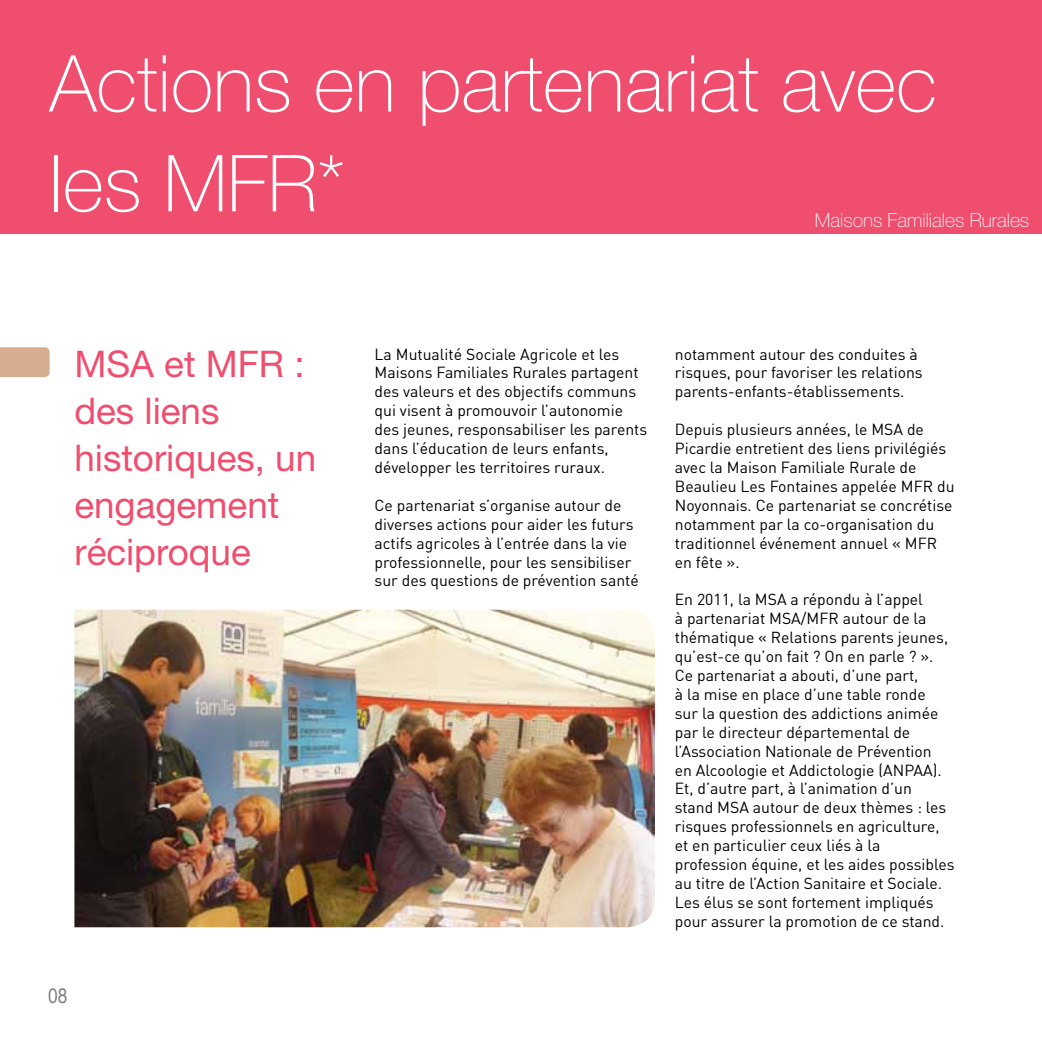
<style>
.page{position:relative;width:1042px;height:1042px;background:#fff}
.page>*{position:absolute;margin:0;border:0;box-sizing:border-box;transform-origin:0 0}
.t1{font:100 78.75px/99.8px "Helvetica Neue";color:#fff}
.t2{font:36.75px/47.1px "Helvetica Neue";color:#ef4e6e}
.t3{font:condensed 21px "Helvetica";color:#808285}
.t4{font:100 19.25px "Helvetica Neue";color:#fff}
.t5{font:15.75px/18.9px "DIN";color:#000}
</style>
<div class="page">
<div style="left:0;top:0;width:1042px;height:233px;background:#ef4e6e"></div>
<svg style="left:0;top:347px;width:50px;height:30px"></svg>
<img style="left:74px;top:610px;width:581px;height:317px">
<h1 class="t1" style="left:50px;top:34px;width:889px">Actions en partenariat avec les MFR*</h1>
<p class="t4" style="left:815px;top:209px;width:216px">Maisons Familiales Rurales</p>
<h2 class="t2" style="left:74px;top:339px;width:243px">MSA et MFR : des liens historiques, un engagement réciproque</h2>
<p class="t5" style="left:375px;top:344px;width:274px">La Mutualité Sociale Agricole et les Maisons Familiales Rurales partagent des valeurs et des objectifs communs qui visent à promouvoir l’autonomie des jeunes, responsabiliser les parents dans l’éducation de leurs enfants, développer les territoires ruraux.</p>
<p class="t5" style="left:375px;top:495px;width:266px">Ce partenariat s’organise autour de diverses actions pour aider les futurs actifs agricoles à l’entrée dans la vie professionnelle, pour les sensibiliser sur des questions de prévention santé</p>
<h3 class="t3" style="left:48px;top:983px;width:21px">08</h3>
<p class="t5" style="left:675px;top:344px;width:249px">notamment autour des conduites à risques, pour favoriser les relations parents-enfants-établissements.</p>
<p class="t5" style="left:675px;top:420px;width:281px">Depuis plusieurs années, le MSA de Picardie entretient des liens privilégiés avec la Maison Familiale Rurale de Beaulieu Les Fontaines appelée MFR du Noyonnais. Ce partenariat se concrétise notamment par la co-organisation du traditionnel événement annuel « MFR en fête ».</p>
<p class="t5" style="left:675px;top:590px;width:281px">En 2011, la MSA a répondu à l’appel<br>à partenariat MSA/MFR autour de la thématique « Relations parents jeunes, qu’est-ce qu’on fait ? On en parle ? ».<br>Ce partenariat a abouti, d’une part,<br>à la mise en place d’une table ronde<br>sur la question des addictions animée par le directeur départemental de l’Association Nationale de Prévention<br>en Alcoologie et Addictologie (ANPAA).<br>Et, d’autre part, à l’animation d’un<br>stand MSA autour de deux thèmes : les risques professionnels en agriculture, et en particulier ceux liés à la profession équine, et les aides possibles au titre de l’Action Sanitaire et Sociale.<br>Les élus se sont fortement impliqués pour assurer la promotion de ce stand.</p>
</div>
